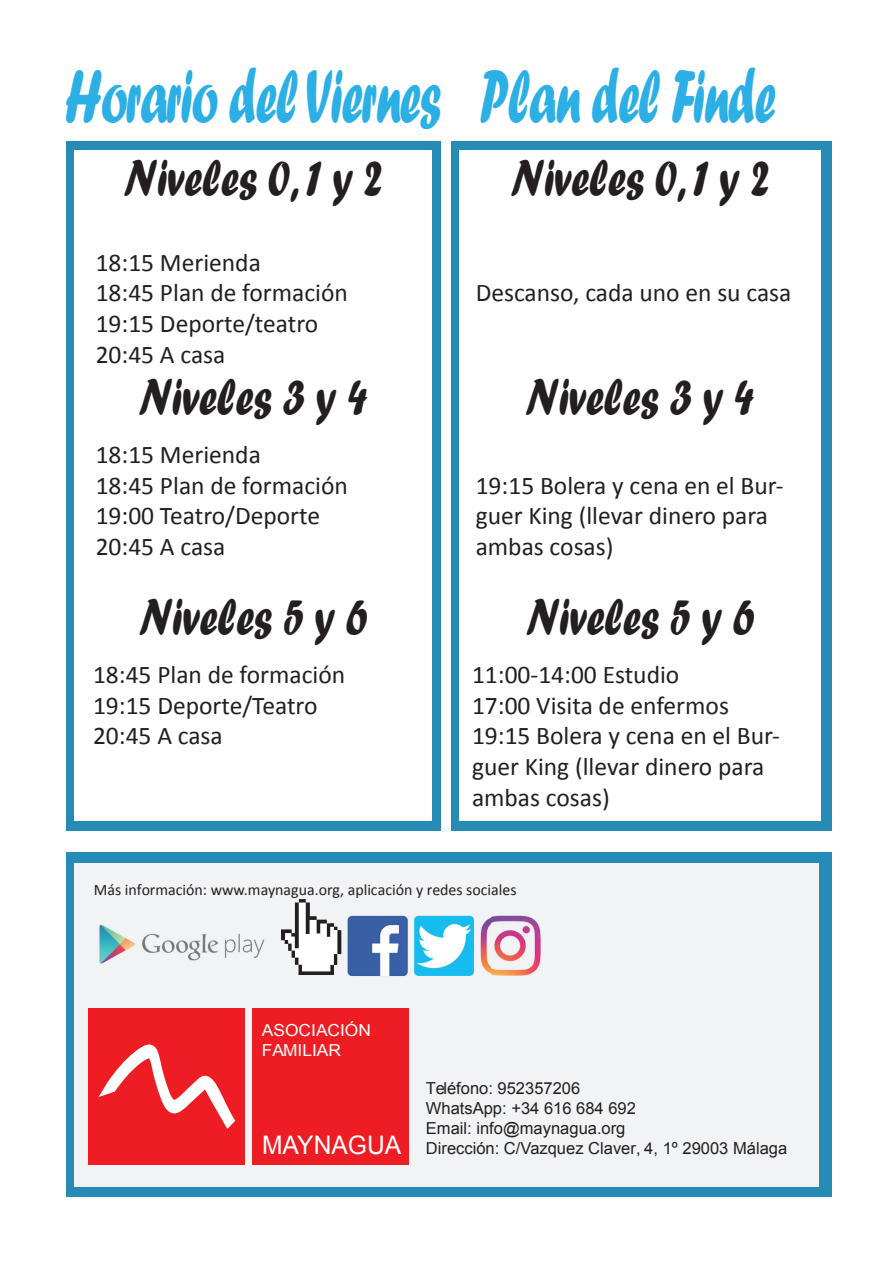
<style>
.page{position:relative;width:893px;height:1263px;background:#fff}
.page>*{position:absolute;margin:0;border:0;box-sizing:border-box;transform-origin:0 0}
.t1{font:78.9px "Forte";letter-spacing:-.03em;color:#2cafe4;scale:.63 1}
.t2{font:54px "Forte";letter-spacing:-.01em;color:#231f20;scale:.78 1}
.t3{font:25.5px/30.6px "Calibri";color:#231f20}
.t4{font:25.5px "Arial";color:#fff;scale:.96 1}
.t5{font:16.5px/19.8px "Arial";color:#231f20}
.t6{font:16.5px/19.8px "Arial";color:#fff;scale:1.05 1}
.t7{font:15.9px "Calibri";color:#231f20}
</style>
<div class="page">
<div style="left:66px;top:853px;width:765px;height:344px;background:#268cb5"></div>
<div style="left:75px;top:864px;width:744px;height:323px;background:#f2f3f4"></div>
<div style="left:89px;top:1009px;width:156px;height:156px;background:#ee1d23"></div>
<div style="left:253px;top:1009px;width:156px;height:156px;background:#ee1d23"></div>
<svg style="left:99px;top:1044px;width:136px;height:85px"></svg>
<svg style="left:281px;top:899px;width:50px;height:76px"></svg>
<div style="left:66px;top:142px;width:374px;height:689px;background:#268cb5"></div>
<div style="left:75px;top:151px;width:357px;height:670px;background:#fff"></div>
<img style="left:341px;top:915px;width:133px;height:61px">
<img style="left:331px;top:923px;width:10px;height:52px">
<img style="left:331px;top:927px;width:6px;height:38px">
<img style="left:480px;top:916px;width:60px;height:59px">
<img style="left:99px;top:924px;width:166px;height:40px">
<div style="left:451px;top:142px;width:380px;height:689px;background:#268cb5"></div>
<div style="left:459px;top:151px;width:362px;height:670px;background:#fff"></div>
<p class="t1" style="left:65px;top:50px;width:599px">Horario del Viernes</p>
<p class="t1" style="left:479px;top:51px;width:472px">Plan del Finde</p>
<p class="t2" style="left:124px;top:147px;width:333px">Niveles 0, 1 y 2</p>
<p class="t2" style="left:511px;top:147px;width:333px">Niveles 0, 1 y 2</p>
<p class="t3" style="left:96px;top:247px;width:167px">18:15 Merienda</p>
<p class="t3" style="left:96px;top:278px;width:254px">18:45 Plan de formación</p>
<p class="t3" style="left:96px;top:308px;width:224px">19:15 Deporte/teatro</p>
<p class="t3" style="left:96px;top:339px;width:131px">20:45 A casa</p>
<p class="t3" style="left:476px;top:278px;width:317px">Descanso, cada uno en su casa</p>
<p class="t2" style="left:138px;top:366px;width:296px">Niveles 3 y 4</p>
<p class="t2" style="left:525px;top:366px;width:296px">Niveles 3 y 4</p>
<p class="t3" style="left:96px;top:439px;width:167px">18:15 Merienda</p>
<p class="t3" style="left:96px;top:470px;width:254px">18:45 Plan de formación</p>
<p class="t3" style="left:96px;top:500px;width:226px">19:00 Teatro/Deporte</p>
<p class="t3" style="left:96px;top:531px;width:131px">20:45 A casa</p>
<p class="t3" style="left:476px;top:470px;width:310px">19:15 Bolera y cena en el Bur&shy;guer King (llevar dinero para ambas cosas)</p>
<p class="t2" style="left:139px;top:586px;width:294px">Niveles 5 y 6</p>
<p class="t2" style="left:526px;top:586px;width:294px">Niveles 5 y 6</p>
<p class="t3" style="left:93px;top:659px;width:254px">18:45 Plan de formación</p>
<p class="t3" style="left:93px;top:690px;width:226px">19:15 Deporte/Teatro</p>
<p class="t3" style="left:93px;top:721px;width:131px">20:45 A casa</p>
<p class="t3" style="left:472px;top:659px;width:209px">11:00-14:00 Estudio</p>
<p class="t3" style="left:472px;top:690px;width:258px">17:00 Visita de enfermos</p>
<p class="t3" style="left:472px;top:721px;width:310px">19:15 Bolera y cena en el Bur&shy;guer King (llevar dinero para ambas cosas)</p>
<p class="t7" style="left:94px;top:879px;width:424px">Más información: www.maynagua.org, aplicación y redes sociales</p>
<p class="t6" style="left:262px;top:1020px;width:105px">ASOCIACIÓN<br>FAMILIAR</p>
<p class="t4" style="left:262px;top:1129px;width:146px">MAYNAGUA</p>
<p class="t5" style="left:426px;top:1078px;width:212px">Teléfono: 952357206<br>WhatsApp: +34 616 684 692<br>Email: info@maynagua.org</p>
<p class="t5" style="left:426px;top:1139px;width:363px">Dirección: C/Vazquez Claver, 4, 1º 29003 Málaga</p>
</div>
